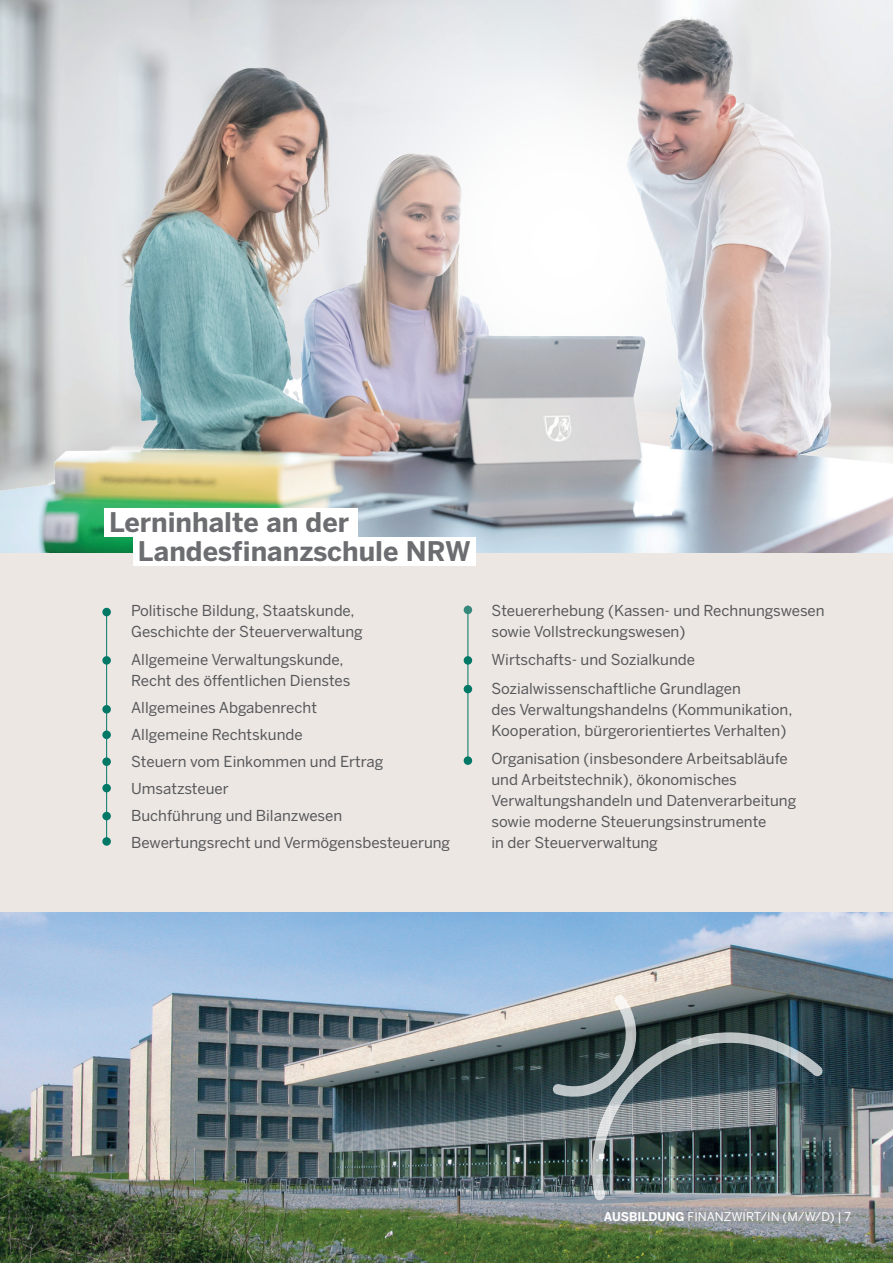
<style>
.page{position:relative;width:893px;height:1263px;background:#fff}
.page>*{position:absolute;margin:0;border:0;box-sizing:border-box;transform-origin:0 0}
.t1{font:700 26.85px "Benton Sans";color:#6c6d70}
.t2{font:15px/21px "Benton Sans";color:#57585a}
.t3{font:12px "Benton Sans";color:#fff}
.s1{font-weight:700}
</style>
<div class="page">
<div style="left:0;top:551px;width:893px;height:361px;background:#ede7e4"></div>
<img style="left:0;top:912px;width:893px;height:351px">
<img style="left:0;top:0;width:893px;height:553px">
<svg style="left:102px;top:730px;width:9px;height:9px"></svg>
<div style="left:102px;top:656px;width:9px;height:9px;background:#017766;border-radius:50%"></div>
<div style="left:102px;top:757px;width:9px;height:9px;background:#017766;border-radius:50%"></div>
<div style="left:102px;top:784px;width:9px;height:8px;background:#017766;border-radius:50%"></div>
<div style="left:102px;top:812px;width:9px;height:8px;background:#017766;border-radius:50%"></div>
<div style="left:102px;top:837px;width:9px;height:9px;background:#017766;border-radius:50%"></div>
<div style="left:102px;top:705px;width:9px;height:8px;background:#017766;border-radius:50%"></div>
<hr style="left:106px;top:612px;width:1px;height:230px;background:#017766">
<div style="left:102px;top:608px;width:9px;height:8px;background:#017766;border-radius:50%"></div>
<div style="left:464px;top:656px;width:8px;height:9px;background:#017766;border-radius:50%"></div>
<div style="left:464px;top:756px;width:8px;height:9px;background:#017766;border-radius:50%"></div>
<div style="left:464px;top:685px;width:8px;height:8px;background:#017766;border-radius:50%"></div>
<hr style="left:468px;top:606px;width:1px;height:155px;background:#017766">
<div style="left:464px;top:606px;width:8px;height:8px;background:#37887c;border-radius:50%"></div>
<img style="left:550px;top:985px;width:282px;height:218px">
<div style="left:134px;top:537px;width:342px;height:29px;background:#fff"></div>
<div style="left:104px;top:508px;width:253px;height:29px;background:#fff"></div>
<p class="t1" style="left:109px;top:506px;width:242px">Lerninhalte an der</p>
<p class="t1" style="left:138px;top:535px;width:334px">Landesfinanzschule NRW</p>
<p class="t2" style="left:131px;top:600px;width:225px">Politische Bildung, Staatskunde,</p>
<p class="t2" style="left:131px;top:621px;width:233px">Geschichte der Steuerverwaltung</p>
<p class="t2" style="left:131px;top:649px;width:214px">Allgemeine Verwaltungskunde,</p>
<p class="t2" style="left:131px;top:670px;width:221px">Recht des öffentlichen Dienstes</p>
<p class="t2" style="left:131px;top:697px;width:187px">Allgemeines Abgabenrecht</p>
<p class="t2" style="left:131px;top:724px;width:173px">Allgemeine Rechtskunde</p>
<p class="t2" style="left:131px;top:751px;width:254px">Steuern vom Einkommen und Ertrag</p>
<p class="t2" style="left:131px;top:778px;width:99px">Umsatzsteuer</p>
<p class="t2" style="left:131px;top:805px;width:213px">Buchführung und Bilanzwesen</p>
<p class="t2" style="left:131px;top:832px;width:321px">Bewertungsrecht und Vermögensbesteuerung</p>
<p class="t2" style="left:491px;top:599px;width:335px">Steuererhebung (Kassen- und Rechnungswesen sowie Vollstreckungswesen)</p>
<p class="t2" style="left:491px;top:649px;width:205px">Wirtschafts- und Sozialkunde</p>
<p class="t2" style="left:491px;top:677px;width:251px">Sozialwissenschaftliche Grundlagen</p>
<p class="t2" style="left:491px;top:698px;width:302px">des Verwaltungshandelns (Kommunikation,</p>
<p class="t2" style="left:491px;top:719px;width:296px">Kooperation, bürgerorientiertes Verhalten)</p>
<p class="t2" style="left:491px;top:748px;width:298px">Organisation (insbesondere Arbeitsabläufe</p>
<p class="t2" style="left:491px;top:769px;width:247px">und Arbeitstechnik), ökonomisches</p>
<p class="t2" style="left:491px;top:790px;width:306px">Verwaltungshandeln und Datenverarbeitung</p>
<p class="t2" style="left:491px;top:811px;width:277px">sowie moderne Steuerungsinstrumente</p>
<p class="t2" style="left:491px;top:832px;width:168px">in der Steuerverwaltung</p>
<p class="t3" style="left:604px;top:1209px;width:249px"><span class="s1">AUSBILDUNG</span> FINANZWIRT/IN (M/W/D) | 7</p>
</div>
